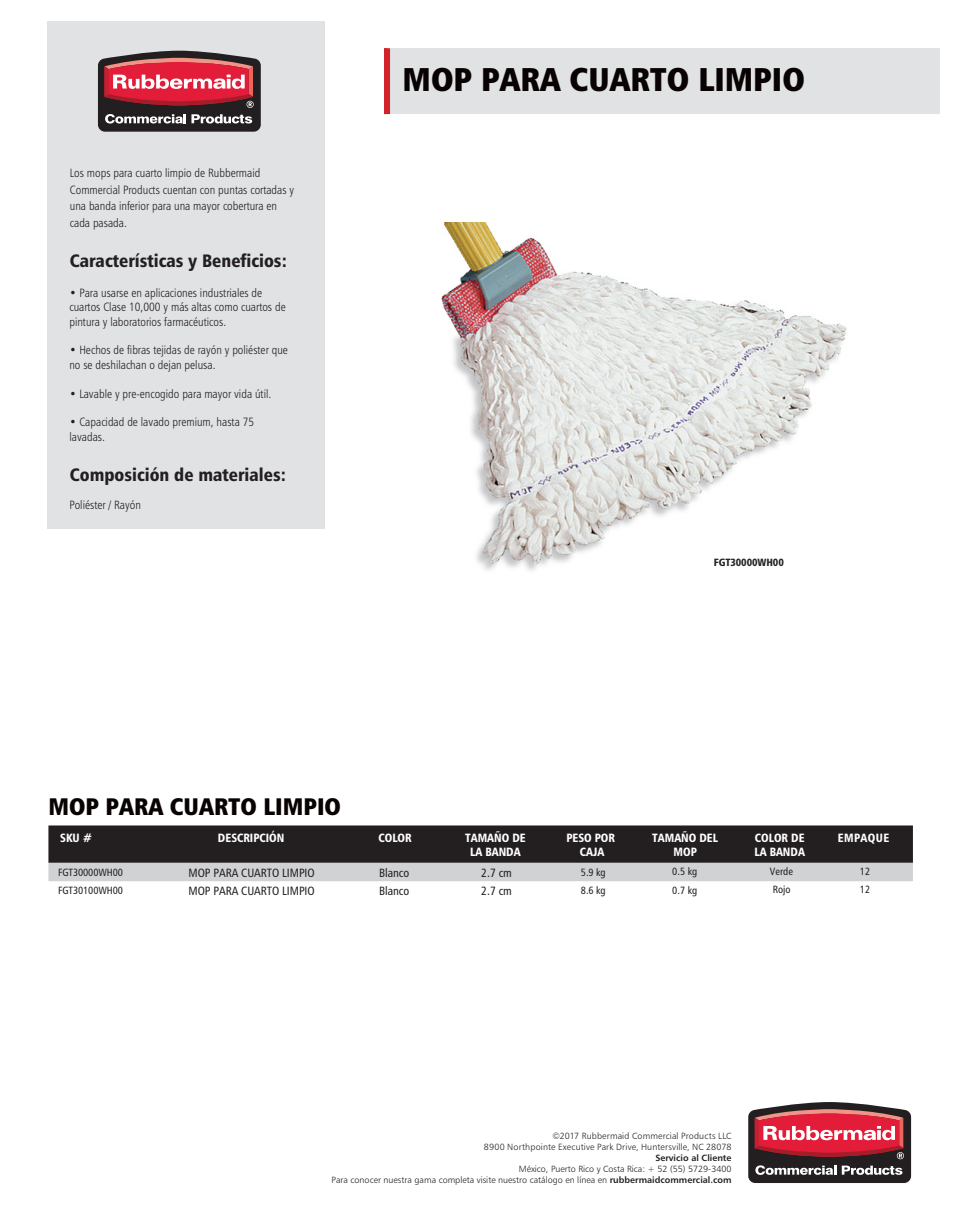
<style>
.page{position:relative;width:961px;height:1231px;background:#fff}
.page>*{position:absolute;margin:0;border:0;box-sizing:border-box;transform-origin:0 0}
.t1{font:33px "Humanist 777 BT Extra Black Cond B";color:#080302}
.t2{font:24px "Humanist 777 BT Extra Black Cond B";color:#080302}
.t3{font:18px "Humanist 777 BT Black Condensed B";color:#231f20}
.t4{font:12px/14.4px "Humanist 777 BT Light Condensed B";color:#231f20}
.t5{font:12px/13.6px "Humanist 777 BT Black Condensed B";color:#fff;text-align:center;scale:.95 1}
.t6{font:12px "Humanist 777 BT Roman Condensed B";letter-spacing:-.005em;color:#231f20}
.t7{font:12px "Humanist 777 BT Black Condensed B";letter-spacing:.03em;color:#fff;scale:.95 1}
.t8{font:10.5px "Humanist 777 BT Roman Condensed B";letter-spacing:-.01em;color:#231f20}
.t9{font:10.5px "Humanist 777 BT Black Condensed B";letter-spacing:-.01em;color:#231f20}
.t10{font:9px/10.8px "Humanist 777 BT Light B";color:#231f20;text-align:right}
.t11{font:9px "Humanist 777 BT Bold B";color:#231f20}
.s1{font-family:"Humanist 777 BT Bold B"}
</style>
<div class="page">
<div style="left:48px;top:21px;width:277px;height:508px;background:#e1e2e4"></div>
<div style="left:387px;top:48px;width:552px;height:66px;background:#e1e2e4"></div>
<div style="left:384px;top:48px;width:6px;height:66px;background:#d1232a"></div>
<img style="left:441px;top:223px;width:406px;height:348px">
<svg style="left:48px;top:825px;width:864px;height:56px;background:#5e5c5d"></svg>
<svg style="left:98px;top:51px;width:163px;height:81px;background:#914750"></svg>
<svg style="left:748px;top:1102px;width:163px;height:81px;background:#924952"></svg>
<p class="t4" style="left:70px;top:165px;width:226px;line-height:16.5px">Los mops para cuarto limpio de Rubbermaid Commercial Products cuentan con puntas cortadas y una banda inferior para una mayor cobertura en cada pasada.</p>
<h3 class="t3" style="left:70px;top:250px;width:219px">Características y Beneficios:</h3>
<p class="t4" style="left:69px;top:285px;width:218px">• Para usarse en aplicaciones industriales de cuartos Clase 10,000 y más altas como cuartos de pintura y laboratorios farmacéuticos.</p>
<p class="t4" style="left:69px;top:343px;width:220px">• Hechos de fibras tejidas de rayón y poliéster que no se deshilachan o dejan pelusa.</p>
<p class="t4" style="left:69px;top:386px;width:203px">• Lavable y pre-encogido para mayor vida útil.</p>
<p class="t4" style="left:69px;top:415px;width:186px">• Capacidad de lavado premium, hasta 75 lavadas.</p>
<h3 class="t3" style="left:70px;top:463px;width:218px">Composición de materiales:</h3>
<p class="t4" style="left:69px;top:497px;width:73px">Poliéster / Rayón</p>
<h1 class="t1" style="left:402px;top:58px;width:404px">MOP PARA CUARTO LIMPIO</h1>
<p class="t9" style="left:713px;top:555px;width:72px">FGT30000WH00</p>
<h2 class="t2" style="left:48px;top:791px;width:294px">MOP PARA CUARTO LIMPIO</h2>
<p class="t5" style="left:60px;top:831px;width:35px">SKU #</p>
<p class="t5" style="left:218px;top:831px;width:71px">DESCRIPCIÓN</p>
<p class="t8" style="left:58px;top:866px;width:66px">FGT30000WH00</p>
<p class="t6" style="left:189px;top:865px;width:128px">MOP PARA CUARTO LIMPIO</p>
<p class="t5" style="left:378px;top:831px;width:36px">COLOR</p>
<p class="t6" style="left:379px;top:865px;width:32px">Blanco</p>
<p class="t5" style="left:465px;top:831px;width:65px">TAMAÑO DE<br>LA BANDA</p>
<p class="t6" style="left:481px;top:865px;width:32px">2.7 cm</p>
<p class="t5" style="left:652px;top:831px;width:71px">TAMAÑO DEL</p>
<p class="t7" style="left:837px;top:830px;width:56px">EMPAQUE</p>
<p class="t5" style="left:673px;top:844px;width:26px">MOP</p>
<p class="t8" style="left:672px;top:865px;width:27px">0.5 kg</p>
<p class="t5" style="left:566px;top:831px;width:53px">PESO POR<br>CAJA</p>
<p class="t8" style="left:581px;top:866px;width:26px">5.9 kg</p>
<p class="t8" style="left:859px;top:865px;width:12px">12</p>
<p class="t5" style="left:754px;top:831px;width:55px;text-align:left">COLOR DE<br>LA BANDA</p>
<p class="t8" style="left:769px;top:865px;width:25px">Verde</p>
<p class="t8" style="left:58px;top:884px;width:66px">FGT30100WH00</p>
<p class="t6" style="left:189px;top:883px;width:128px">MOP PARA CUARTO LIMPIO</p>
<p class="t6" style="left:379px;top:883px;width:32px">Blanco</p>
<p class="t6" style="left:481px;top:883px;width:32px">2.7 cm</p>
<p class="t8" style="left:581px;top:884px;width:26px">8.6 kg</p>
<p class="t8" style="left:672px;top:884px;width:27px">0.7 kg</p>
<p class="t8" style="left:772px;top:883px;width:19px">Rojo</p>
<p class="t8" style="left:859px;top:883px;width:12px">12</p>
<p class="t10" style="left:484px;top:1130px;width:249px">©2017 Rubbermaid Commercial Products LLC<br>8900 Northpointe Executive Park Drive, Huntersville, NC 28078</p>
<p class="t11" style="left:655px;top:1152px;width:78px">Servicio al Cliente</p>
<p class="t10" style="left:331px;top:1163px;width:401px">México, Puerto Rico y Costa Rica: + 52 (55) 5729-3400<br>Para conocer nuestra gama completa visite nuestro catálogo en línea en <span class="s1">rubbermaidcommercial.com</span></p>
</div>
